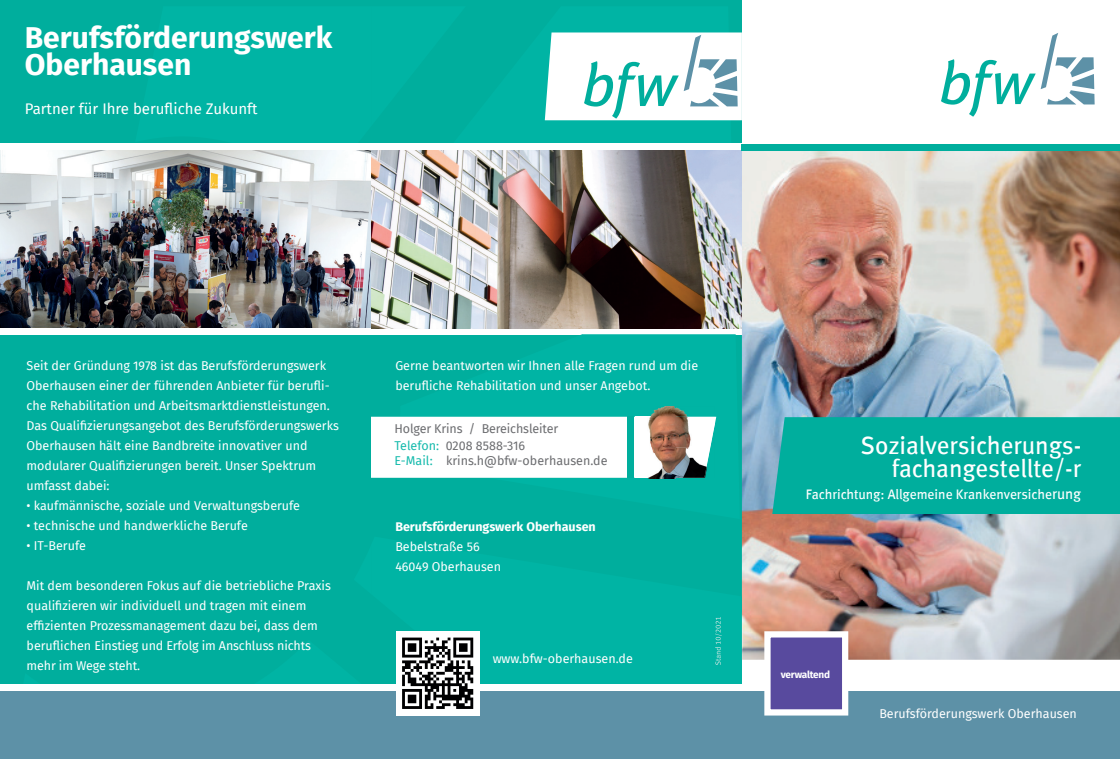
<style>
.page{position:relative;width:1120px;height:759px;background:#fff}
.page>*{position:absolute;margin:0;border:0;box-sizing:border-box;transform-origin:0 0}
.t1{font:700 30px/27.5px "Fira Sans";color:#fff}
.t2{font:25px/22.5px "BFWOB Meta";letter-spacing:-.005em;color:#fff;text-align:right}
.t3{font:15px "Fira Sans";color:#fff}
.t4{font:13.75px "BFWOB Meta";letter-spacing:-.005em;color:#fff}
.t5{font:12.5px/20px "Fira Sans";color:#fff}
.t6{font:12.5px/17.5px "Fira Sans";color:#6c6d70}
.t7{font:700 12.5px "Fira Sans";color:#fff}
.t8{font:700 10px "Fira Sans";letter-spacing:-.02em;color:#fff}
.s1{color:#15baac}
.s2{font-size:15px}
</style>
<div class="page">
<div style="left:371px;top:0;width:371px;height:758px;background:#00b4a4"></div>
<div style="left:0;top:0;width:371px;height:758px;background:#00ae9d"></div>
<div style="left:0;top:328px;width:1120px;height:6px;background:#fff"></div>
<img style="left:742px;top:150px;width:378px;height:509px">
<svg style="left:400px;top:328px;width:340px;height:151px"></svg>
<svg style="left:582px;top:328px;width:153px;height:6px"></svg>
<svg style="left:742px;top:610px;width:3px;height:50px"></svg>
<img style="left:742px;top:610px;width:1px;height:49px">
<img style="left:0;top:149px;width:742px;height:179px">
<div style="left:0;top:690px;width:1120px;height:68px;background:#5d91a7"></div>
<div style="left:0;top:143px;width:1120px;height:6px;background:#fff"></div>
<svg style="left:941px;top:33px;width:153px;height:84px"></svg>
<div style="left:772px;top:417px;width:348px;height:96px;background:#00ae9d"></div>
<div style="left:0;top:683px;width:1120px;height:7px;background:#fff"></div>
<div style="left:764px;top:631px;width:84px;height:84px;background:#584a9e;border:6px solid #fff"></div>
<div style="left:395px;top:631px;width:84px;height:84px;background:#fff"></div>
<svg style="left:371px;top:637px;width:102px;height:79px"></svg>
<div style="left:371px;top:416px;width:345px;height:61px;background:#fff"></div>
<div style="left:627px;top:416px;width:6px;height:61px;background:#00ae9d"></div>
<div style="left:742px;top:144px;width:378px;height:6px;background:#00ae9d"></div>
<svg style="left:715px;top:617px;width:7px;height:47px"></svg>
<img style="left:635px;top:407px;width:40px;height:40px">
<img style="left:675px;top:407px;width:40px;height:71px">
<img style="left:635px;top:447px;width:75px;height:31px">
<img style="left:675px;top:416px;width:40px;height:31px">
<svg style="left:545px;top:32px;width:197px;height:88px;background:#d8eeee"></svg>
<h1 class="t1" style="left:25px;top:21px;width:309px">Berufsförderungswerk<br>Oberhausen</h1>
<p class="t3" style="left:25px;top:97px;width:234px">Partner für Ihre berufliche Zukunft</p>
<p class="t5" style="left:27px;top:355px;width:314px">Seit der Gründung 1978 ist das Berufsförderungswerk Oberhausen einer der führenden Anbieter für berufli&shy;che Rehabilitation und Arbeitsmarktdienstleistungen.<br>Das Qualifizierungsangebot des Berufsförderungswerks Oberhausen hält eine Bandbreite innovativer und modularer Qualifizierungen bereit. Unser Spektrum umfasst dabei:</p>
<p class="t5" style="left:27px;top:495px;width:275px">• kaufmännische, soziale und Verwaltungsberufe</p>
<p class="t5" style="left:27px;top:515px;width:223px">• technische und handwerkliche Berufe</p>
<p class="t5" style="left:27px;top:535px;width:61px">• IT-Berufe</p>
<p class="t5" style="left:27px;top:575px;width:306px">Mit dem besonderen Fokus auf die betriebliche Praxis qualifizieren wir individuell und tragen mit einem effizienten Prozessmanagement dazu bei, dass dem beruflichen Einstieg und Erfolg im Anschluss nichts mehr im Wege steht.</p>
<p class="t5" style="left:395px;top:355px;width:304px">Gerne beantworten wir Ihnen alle Fragen rund um die berufliche Rehabilitation und unser Angebot.</p>
<p class="t6" style="left:394px;top:419px;width:165px">Holger Krins / Bereichsleiter<br><span class="s1">Telefon:</span> 0208 8588-316</p>
<p class="t6" style="left:394px;top:451px;width:215px"><span class="s1">E-Mail:</span> krins.h@bfw-oberhausen.de</p>
<p class="t7" style="left:395px;top:515px;width:202px">Berufsförderungswerk Oberhausen</p>
<p class="t5" style="left:395px;top:535px;width:107px">Bebelstraße 56<br>46049 Oberhausen</p>
<p class="t5" style="left:493px;top:648px;width:142px">www.bfw-oberhausen.de</p>
<h2 class="t2" style="left:860px;top:435px;width:222px">Sozialversicherungs&shy;fachangestellte/-r</h2>
<p class="t4" style="left:806px;top:486px;width:277px">Fachrichtung: Allgemeine Krankenversiche<span class="s2">rung</span></p>
<p class="t8" style="left:780px;top:665px;width:51px">verwaltend</p>
<p class="t5" style="left:879px;top:703px;width:199px">Berufsförderungswerk Oberhausen</p>
</div>
